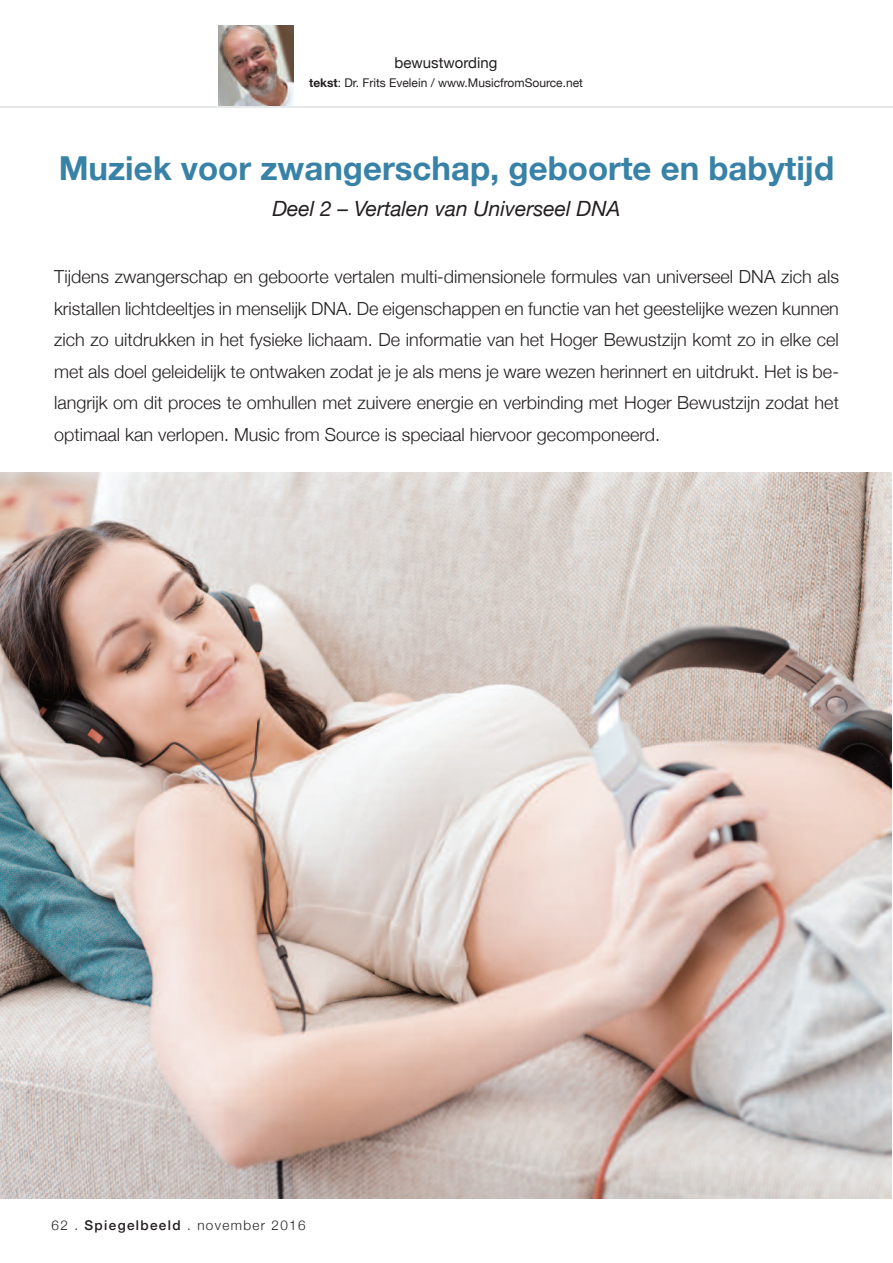
<style>
.page{position:relative;width:893px;height:1263px;background:#fff}
.page>*{position:absolute;margin:0;border:0;box-sizing:border-box;transform-origin:0 0}
.t1{font:700 33px "Helvetica Neue";color:#3882a7}
.t2{font:italic 21px "Helvetica Neue";color:#231f20}
.t3{font:300 18px/31.5px "Helvetica Neue";color:#231f20;text-align:justify}
.t4{font:15px "Helvetica Neue";color:#231f20}
.t5{font:300 13.5px "Helvetica Neue";letter-spacing:.1em;color:#231f20}
.t6{font:12px "Helvetica Neue";color:#231f20}
.s1{font-weight:700}
.s2{font-weight:500}
</style>
<div class="page">
<hr style="left:0;top:106px;width:893px;height:2px;background:#e7e8e9">
<img style="left:0;top:472px;width:891px;height:727px">
<img style="left:218px;top:26px;width:76px;height:79px">
<p class="t4" style="left:395px;top:54px;width:104px">bewustwording</p>
<p class="t6" style="left:309px;top:75px;width:275px"><span class="s1">tekst</span>: Dr. Frits Evelein / www.MusicfromSource.net</p>
<h1 class="t1" style="left:59px;top:148px;width:777px">Muziek voor zwangerschap, geboorte en babytijd</h1>
<p class="t2" style="left:272px;top:196px;width:350px">Deel 2 – Vertalen van Universeel DNA</p>
<p class="t3" style="left:54px;top:261px;width:786px">Tijdens zwangerschap en geboorte vertalen multi-dimensionele formules van universeel DNA zich als kristallen lichtdeeltjes in menselijk DNA. De eigenschappen en functie van het geestelijke wezen kunnen zich zo uitdrukken in het fysieke lichaam. De informatie van het Hoger Bewustzijn komt zo in elke cel met als doel geleidelijk te ontwaken zodat je je als mens je ware wezen herinnert en uitdrukt. Het is be&shy;langrijk om dit proces te omhullen met zuivere energie en verbinding met Hoger Bewustzijn zodat het optimaal kan verlopen. Music from Source is speciaal hiervoor gecomponeerd.</p>
<p class="t5" style="left:52px;top:1217px;width:256px">62 . <span class="s2">Spiegelbeeld</span> . november 2016</p>
</div>
